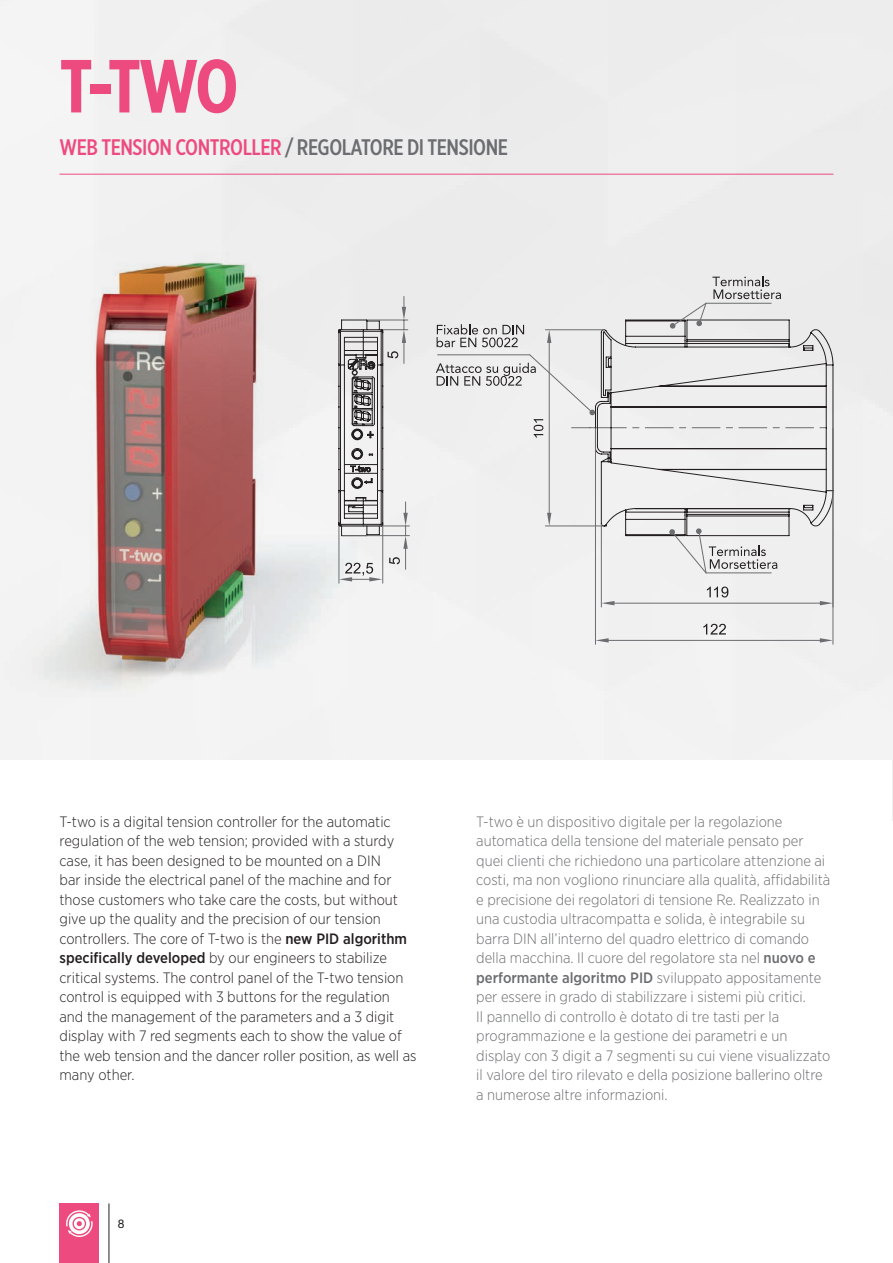
<style>
.page{position:relative;width:893px;height:1263px;background:#fff}
.page>*{position:absolute;margin:0;border:0;box-sizing:border-box;transform-origin:0 0}
.Titolo_1_Italiano{font:700 75px "Gotham X Narrow";color:#ed4b80}
.TitMainPar{font:500 22.5px "Gotham X Narrow";letter-spacing:-.02em;color:#6c6d70}
.testoEng{font:300 15px/19.5px "Gotham Narrow";color:#6c6d70}
.testo{font:300 15px/19.5px "Gotham Narrow";color:#231f20}
.t1{font:12px "Helvetica Neue LT Pro";color:#231f20}
.s1{color:#ed4b80}
.s2{font-weight:500}
</style>
<div class="page">
<img style="left:892px;top:0;width:1px;height:821px">
<hr style="left:60px;top:174px;width:773px;height:1px;background:#ed4b80">
<img style="left:0;top:230px;width:357px;height:477px">
<svg style="left:408px;top:319px;width:426px;height:218px"></svg>
<svg style="left:437px;top:324px;width:87px;height:23px;background:#bebdbd"></svg>
<svg style="left:602px;top:601px;width:12px;height:4px"></svg>
<svg style="left:820px;top:601px;width:13px;height:4px"></svg>
<svg style="left:820px;top:638px;width:13px;height:4px"></svg>
<svg style="left:596px;top:638px;width:13px;height:4px"></svg>
<hr style="left:601px;top:524px;width:1px;height:83px;background:#6c6d70">
<hr style="left:609px;top:603px;width:216px;height:1px;background:#6c6d70">
<svg style="left:707px;top:586px;width:21px;height:11px"></svg>
<hr style="left:595px;top:428px;width:1px;height:216px;background:#6c6d70">
<hr style="left:833px;top:428px;width:1px;height:216px;background:#6c6d70">
<hr style="left:603px;top:640px;width:222px;height:1px;background:#6c6d70">
<svg style="left:703px;top:624px;width:23px;height:10px"></svg>
<hr style="left:545px;top:329px;width:59px;height:1px;background:#6c6d70">
<hr style="left:545px;top:526px;width:59px;height:1px;background:#6c6d70">
<hr style="left:339px;top:527px;width:1px;height:56px;background:#6c6d70">
<hr style="left:382px;top:527px;width:1px;height:56px;background:#6c6d70">
<hr style="left:342px;top:535px;width:67px;height:1px;background:#6c6d70">
<hr style="left:342px;top:526px;width:67px;height:1px;background:#6c6d70">
<svg style="left:436px;top:354px;width:390px;height:83px"></svg>
<hr style="left:437px;top:354px;width:93px;height:1px;background:#6c6d70">
<svg style="left:669px;top:528px;width:108px;height:46px"></svg>
<hr style="left:706px;top:572px;width:65px;height:1px;background:#6c6d70">
<svg style="left:669px;top:276px;width:112px;height:53px;background:#d8d8d8"></svg>
<hr style="left:706px;top:303px;width:65px;height:1px;background:#6c6d70">
<svg style="left:338px;top:296px;width:70px;height:285px"></svg>
<hr style="left:549px;top:338px;width:1px;height:180px;background:#6c6d70">
<svg style="left:547px;top:330px;width:4px;height:13px"></svg>
<svg style="left:547px;top:513px;width:4px;height:13px"></svg>
<hr style="left:109px;top:1203px;width:1px;height:60px;background:#231f20">
<div style="left:60px;top:1203px;width:39px;height:60px;background:#ed4b80"></div>
<svg style="left:66px;top:1210px;width:27px;height:27px"></svg>
<p class="Titolo_1_Italiano" style="left:60px;top:40px;width:181px">T-TWO</p>
<p class="TitMainPar" style="left:60px;top:134px;width:450px"><span class="s1">WEB TENSION CONTROLLER</span> / REGOLATORE DI TENSIONE</p>
<p class="testo" style="left:60px;top:811px;width:359px">T-two is a digital tension controller for the automatic regulation of the web tension; provided with a sturdy case, it has been designed to be mounted on a DIN<br>bar inside the electrical panel of the machine and for those customers who take care the costs, but without give up the quality and the precision of our tension controllers. The core of T-two is the <span class="s2">new PID algorithm specifically developed</span> by our engineers to stabilize critical systems. The control panel of the T-two tension control is equipped with 3 buttons for the regulation and the management of the parameters and a 3 digit display with 7 red segments each to show the value of the web tension and the dancer roller position, as well as many other.</p>
<p class="testoEng" style="left:476px;top:811px;width:308px">T-two è un dispositivo digitale per la regolazione</p>
<p class="testoEng" style="left:476px;top:831px;width:356px">automatica della tensione del materiale pensato per quei clienti che richiedono una particolare attenzione ai costi, ma non vogliono rinunciare alla qualità, affidabilità e precisione dei regolatori di tensione Re. Realizzato in una custodia ultracompatta e solida, è integrabile su barra DIN all’interno del quadro elettrico di comando della macchina. Il cuore del regolatore sta nel <span class="s2">nuovo e performante algoritmo PID</span> sviluppato appositamente per essere in grado di stabilizzare i sistemi più critici.<br>Il pannello di controllo è dotato di tre tasti per la programmazione e la gestione dei parametri e un display con 3 digit a 7 segmenti su cui viene visualizzato il valore del tiro rilevato e della posizione ballerino oltre a numerose altre informazioni.</p>
<p class="t1" style="left:118px;top:1216px;width:8px">8</p>
</div>
